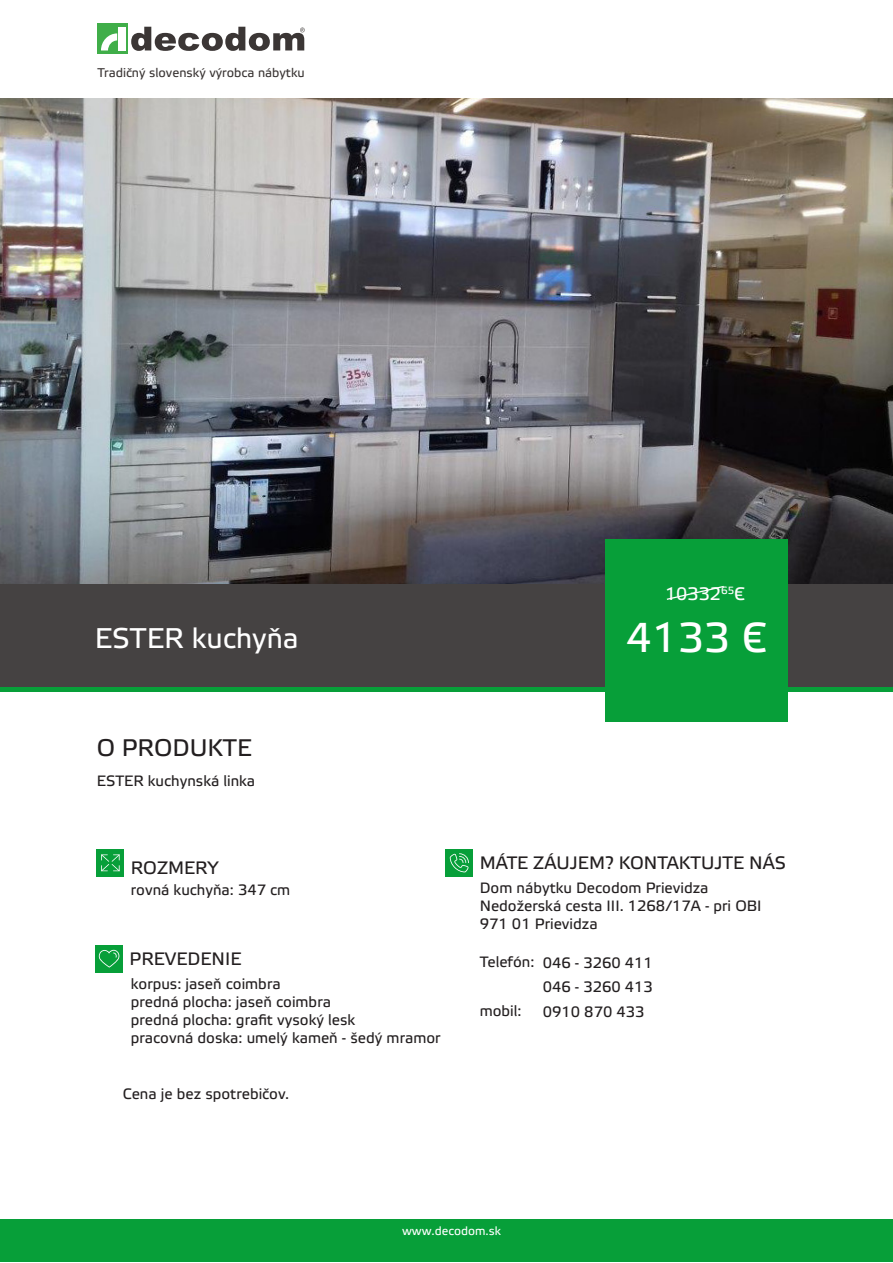
<style>
.page{position:relative;width:893px;height:1263px;background:#fff}
.page>*{position:absolute;margin:0;border:0;box-sizing:border-box;transform-origin:0 0}
.t1{font:41.7px "Etelka Text Pro";color:#fff}
.t2{font:28.5px "Etelka Text Pro";color:#fff}
.t3{font:24px "Etelka Text Pro";color:#231f20}
.t4{font:18px "Etelka Text Pro";color:#231f20}
.t5{font:18px "Etelka Text Pro";color:#fff}
.t6{font:15px "Etelka Text Pro";color:#231f20}
.t7{font:12.6px "Etelka Text Pro";color:#3b3635}
.t8{font:12px "Etelka Text Pro";color:#fff}
</style>
<div class="page">
<img style="left:0;top:99px;width:893px;height:497px">
<div style="left:0;top:584px;width:892px;height:108px;background:#454242"></div>
<hr style="left:0;top:688px;width:892px;height:4px;background:#079f39">
<div style="left:605px;top:539px;width:183px;height:182px;background:#079f39"></div>
<svg style="left:666px;top:585px;width:58px;height:15px"></svg>
<div style="left:96px;top:945px;width:27px;height:27px;background:#079f39"></div>
<svg style="left:99px;top:950px;width:20px;height:17px"></svg>
<div style="left:97px;top:849px;width:27px;height:27px;background:#079f39"></div>
<svg style="left:101px;top:854px;width:19px;height:17px"></svg>
<div style="left:98px;top:24px;width:30px;height:30px;background:#40ae49"></div>
<svg style="left:131px;top:27px;width:174px;height:24px"></svg>
<div style="left:118px;top:27px;width:7px;height:23px;background:#fff"></div>
<svg style="left:101px;top:33px;width:16px;height:17px"></svg>
<div style="left:0;top:1219px;width:892px;height:43px;background:#079f39"></div>
<div style="left:446px;top:849px;width:27px;height:27px;background:#079f39"></div>
<svg style="left:450px;top:853px;width:19px;height:19px"></svg>
<p class="t7" style="left:98px;top:66px;width:209px">Tradičný slovenský výrobca nábytku</p>
<p class="t5" style="left:665px;top:584px;width:82px">10332<sup>65</sup>€</p>
<p class="t2" style="left:95px;top:623px;width:205px">ESTER kuchyňa</p>
<p class="t1" style="left:626px;top:615px;width:142px">4133 €</p>
<p class="t3" style="left:97px;top:735px;width:156px">O PRODUKTE</p>
<p class="t6" style="left:97px;top:772px;width:160px">ESTER kuchynská linka</p>
<p class="t4" style="left:131px;top:858px;width:90px">ROZMERY</p>
<p class="t6" style="left:131px;top:882px;width:161px">rovná kuchyňa: 347 cm</p>
<p class="t4" style="left:130px;top:949px;width:113px">PREVEDENIE</p>
<p class="t6" style="left:131px;top:976px;width:151px">korpus: jaseň coimbra</p>
<p class="t6" style="left:131px;top:994px;width:202px">predná plocha: jaseň coimbra</p>
<p class="t6" style="left:131px;top:1012px;width:226px">predná plocha: grafit vysoký lesk</p>
<p class="t6" style="left:131px;top:1030px;width:311px">pracovná doska: umelý kameň - šedý mramor</p>
<p class="t6" style="left:123px;top:1086px;width:168px">Cena je bez spotrebičov.</p>
<p class="t4" style="left:480px;top:853px;width:308px">MÁTE ZÁUJEM? KONTAKTUJTE NÁS</p>
<p class="t6" style="left:480px;top:879px;width:230px">Dom nábytku Decodom Prievidza</p>
<p class="t6" style="left:480px;top:897px;width:283px">Nedožerská cesta III. 1268/17A - pri OBI</p>
<p class="t6" style="left:480px;top:915px;width:119px">971 01 Prievidza</p>
<p class="t6" style="left:480px;top:953px;width:56px">Telefón:</p>
<p class="t6" style="left:480px;top:1002px;width:43px">mobil:</p>
<p class="t6" style="left:543px;top:955px;width:112px">046 - 3260 411</p>
<p class="t6" style="left:543px;top:979px;width:112px">046 - 3260 413</p>
<p class="t6" style="left:543px;top:1004px;width:103px">0910 870 433</p>
<p class="t8" style="left:402px;top:1225px;width:100px">www.decodom.sk</p>
</div>
